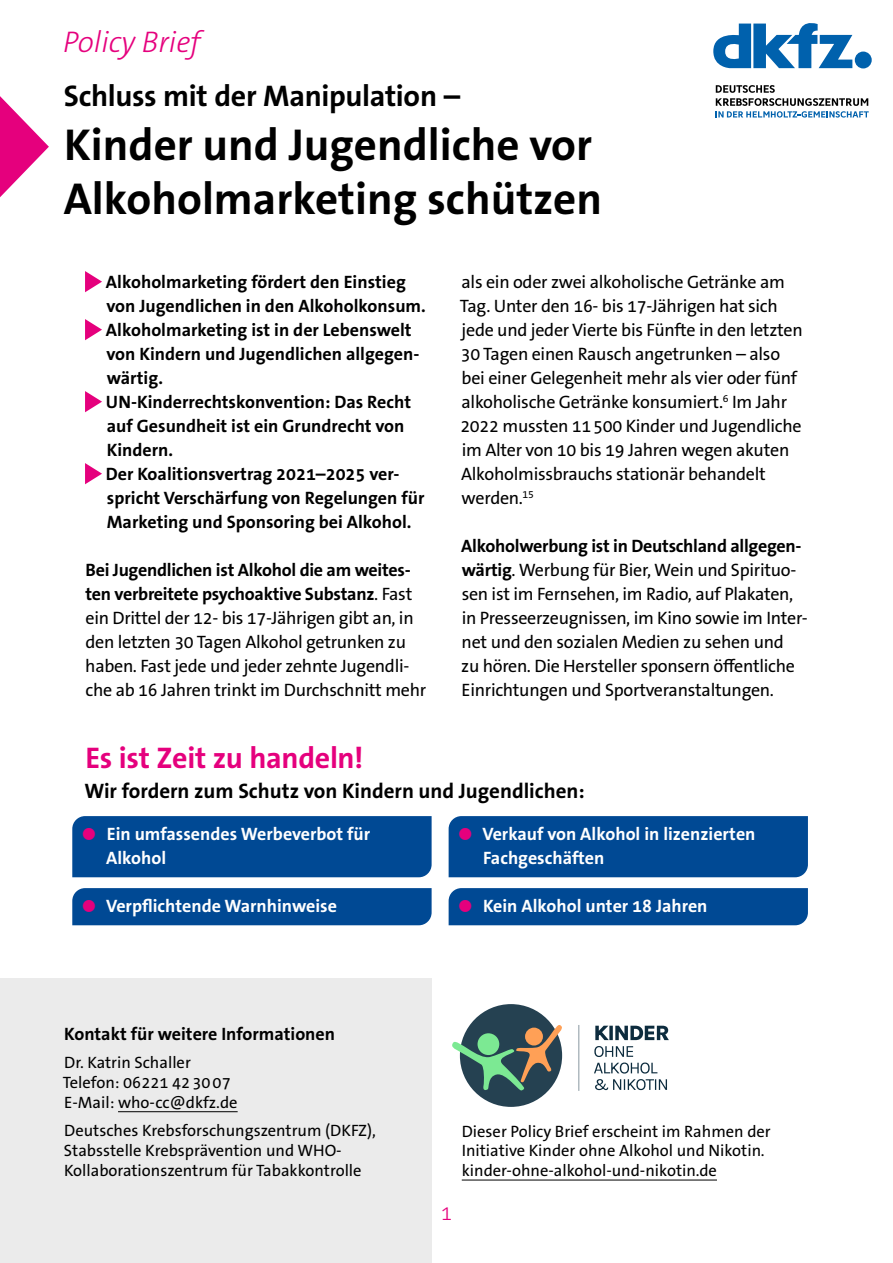
<style>
.page{position:relative;width:893px;height:1263px;background:#fff}
.page>*{position:absolute;margin:0;border:0;box-sizing:border-box;transform-origin:0 0}
.t1{font:700 45px/54px "The Sans B W7";color:#000}
.t2{font:700 30px "The Sans B W7";letter-spacing:-.01em;color:#000}
.t3{font:700 30px "The Sans B W7";letter-spacing:-.01em;color:#e5007d}
.t4{font:italic 300 30px "The Sans B W3";color:#e5007d}
.t5{font:700 21px "The Sans B W7";color:#000}
.t6{font:300 21px "The Sans B W3";color:#e5007d}
.t7{font:18px/24px "The Sans B W5 Plain";letter-spacing:-.015em;color:#000}
.t8{font:700 18px/24px "The Sans B W7";color:#000}
.t9{font:700 18px/24px "The Sans B W7";color:#fff}
.t10{font:16.5px/19.8px "The Sans B W5 Plain";color:#000}
.s1{font-family:"The Sans B W7";font-weight:700}
.s2{font-size:40.5px;color:#e5007d}
</style>
<div class="page">
<svg style="left:713px;top:23px;width:159px;height:45px"></svg>
<svg style="left:716px;top:85px;width:153px;height:33px"></svg>
<svg style="left:0;top:96px;width:49px;height:101px"></svg>
<svg style="left:85px;top:271px;width:17px;height:21px"></svg>
<svg style="left:85px;top:319px;width:17px;height:21px"></svg>
<svg style="left:85px;top:391px;width:17px;height:21px"></svg>
<svg style="left:85px;top:463px;width:17px;height:21px"></svg>
<div style="left:72px;top:816px;width:360px;height:61px;background:#004994"></div>
<div style="left:72px;top:888px;width:360px;height:37px;background:#004994"></div>
<div style="left:449px;top:816px;width:359px;height:61px;background:#004994"></div>
<div style="left:449px;top:888px;width:359px;height:37px;background:#004994"></div>
<div style="left:0;top:978px;width:432px;height:285px;background:#ebebeb"></div>
<hr style="left:118px;top:1111px;width:120px;height:1px;background:#000">
<hr style="left:462px;top:1180px;width:255px;height:1px;background:#000">
<div style="left:460px;top:1004px;width:102px;height:103px;background:#254151;border-radius:50%"></div>
<svg style="left:453px;top:1023px;width:110px;height:68px"></svg>
<div style="left:477px;top:1033px;width:22px;height:22px;background:#7ce993;border-radius:50%"></div>
<svg style="left:595px;top:1026px;width:74px;height:14px"></svg>
<svg style="left:594px;top:1046px;width:73px;height:44px"></svg>
<hr style="left:578px;top:1025px;width:1px;height:66px;background:#b0bac0">
<h1 class="t4" style="left:63px;top:24px;width:139px">Policy Brief</h1>
<h1 class="t2" style="left:64px;top:77px;width:398px">Schluss mit der Manipulation –</h1>
<h1 class="t1" style="left:64px;top:118px;width:540px">Kinder und Jugendliche vor<br>Alkoholmarketing schützen</h1>
<p class="t8" style="left:106px;top:270px;width:321px">Alkoholmarketing fördert den Einstieg von Jugendlichen in den Alkoholkonsum.</p>
<p class="t8" style="left:106px;top:318px;width:315px">Alkoholmarketing ist in der Lebenswelt von Kindern und Jugendlichen allgegen&shy;wärtig.</p>
<p class="t8" style="left:106px;top:390px;width:307px">UN-Kinderrechtskonvention: Das Recht auf Gesundheit ist ein Grundrecht von<br>Kindern.</p>
<p class="t8" style="left:106px;top:462px;width:320px">Der Koalitionsvertrag 2021–2025 ver&shy;spricht Verschärfung von Regelungen für<br>Marketing und Sponsoring bei Alkohol.</p>
<p class="t7" style="left:85px;top:558px;width:342px"><span class="s1">Bei Jugendlichen ist Alkohol die am weites&shy;ten verbreitete psychoaktive Substanz</span>. Fast ein Drittel der 12- bis 17-Jährigen gibt an, in den letzten 30 Tagen Alkohol getrunken zu haben. Fast jede und jeder zehnte Jugendli&shy;che ab 16 Jahren trinkt im Durchschnitt mehr</p>
<p class="t7" style="left:460px;top:270px;width:344px">als ein oder zwei alkoholische Getränke am Tag. Unter den 16- bis 17-Jährigen hat sich jede und jeder Vierte bis Fünfte in den letzten 30 Tagen einen Rausch angetrunken – also bei einer Gelegenheit mehr als vier oder fünf alkoholische Getränke konsumiert.<sup>6</sup> Im Jahr 2022 mussten 11500 Kinder und Jugendliche im Alter von 10 bis 19 Jahren wegen akuten Alkoholmissbrauchs stationär behandelt werden.<sup>15</sup></p>
<p class="t7" style="left:461px;top:534px;width:348px"><span class="s1">Alkoholwerbung ist in Deutschland allgegen&shy;wärtig</span>. Werbung für Bier, Wein und Spirituo&shy;sen ist im Fernsehen, im Radio, auf Plakaten, in Presseerzeugnissen, im Kino sowie im Inter&shy;net und den sozialen Medien zu sehen und<br>zu hören. Die Hersteller sponsern öffentliche Einrichtungen und Sportveranstaltungen.</p>
<h2 class="t3" style="left:85px;top:739px;width:280px">Es ist Zeit zu handeln!</h2>
<h2 class="t5" style="left:84px;top:777px;width:502px">Wir fordern zum Schutz von Kindern und Jugendlichen:</h2>
<p class="t9" style="left:106px;top:822px;width:266px;text-indent:-26px"><span class="s2">•</span> Ein umfassendes Werbeverbot für<br>Alkohol</p>
<p class="t9" style="left:81px;top:894px;width:258px"><span class="s2">•</span> Verpflichtende Warnhinweise</p>
<p class="t9" style="left:483px;top:822px;width:274px;text-indent:-26px"><span class="s2">•</span> Verkauf von Alkohol in lizenzierten<br>Fachgeschäften</p>
<p class="t9" style="left:457px;top:894px;width:252px"><span class="s2">•</span> Kein Alkohol unter 18 Jahren</p>
<h2 class="t8" style="left:64px;top:1022px;width:272px">Kontakt für weitere Informationen</h2>
<p class="t10" style="left:64px;top:1053px;width:128px">Dr. Katrin Schaller</p>
<p class="t10" style="left:63px;top:1073px;width:169px">Telefon: 06221 423007</p>
<p class="t10" style="left:64px;top:1092px;width:175px">E-Mail: who-cc@dkfz.de</p>
<p class="t10" style="left:64px;top:1121px;width:313px">Deutsches Krebsforschungszentrum (DKFZ),<br>Stabsstelle Krebsprävention und WHO-<br>Kollaborationszentrum für Tabakkontrolle</p>
<p class="t10" style="left:462px;top:1121px;width:310px">Dieser Policy Brief erscheint im Rahmen der<br>Initiative Kinder ohne Alkohol und Nikotin.</p>
<p class="t10" style="left:462px;top:1161px;width:257px">kinder-ohne-alkohol-und-nikotin.de</p>
<p class="t6" style="left:441px;top:1200px;width:13px">1</p>
</div>
